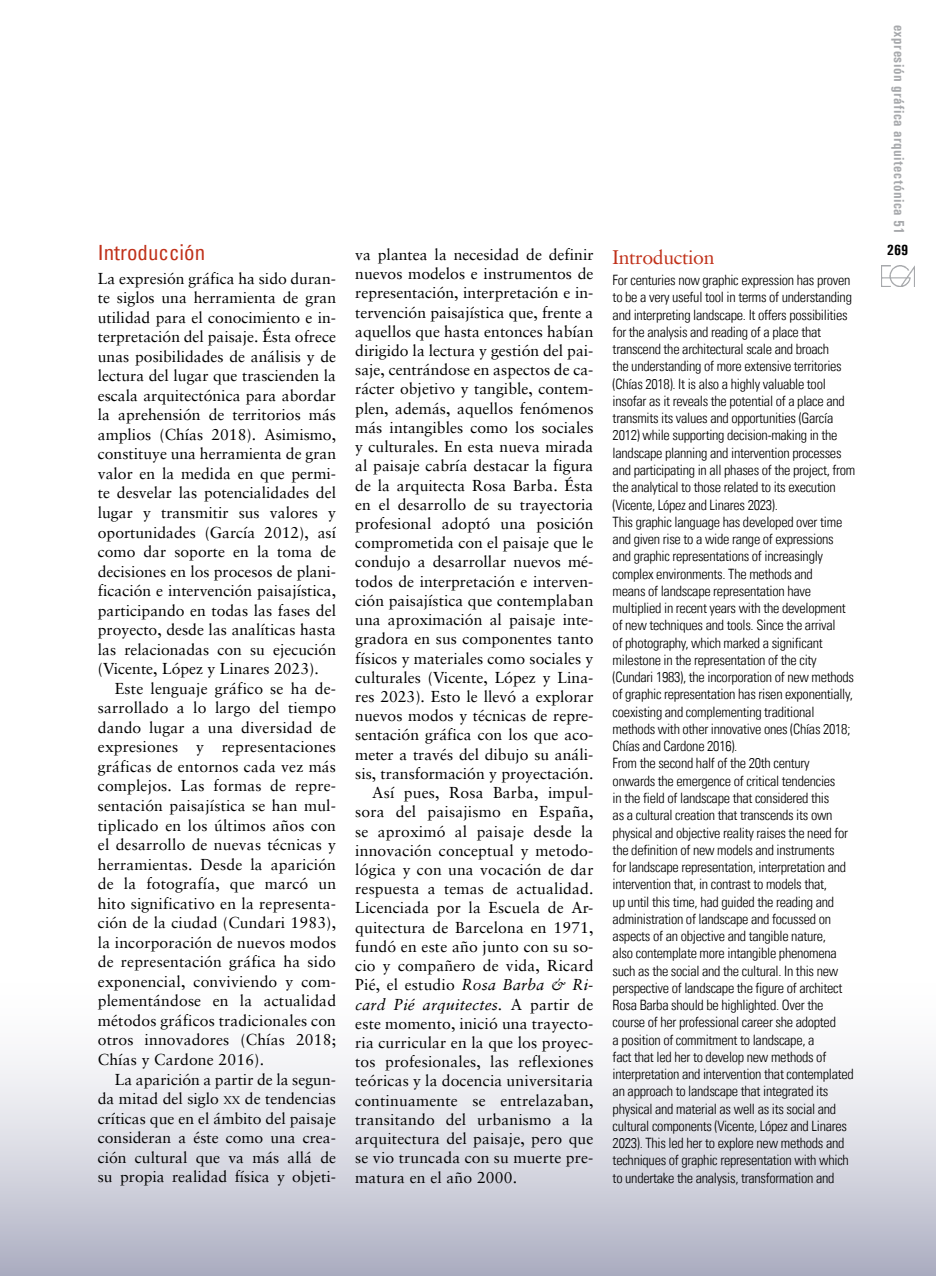
<style>
.page{position:relative;width:936px;height:1276px;background:#fff}
.page>*{position:absolute;margin:0;border:0;box-sizing:border-box;transform-origin:0 0}
.t1{font:condensed 21px "Univers";color:#c0311a}
.t2{font:19.5px "Sabon";letter-spacing:-.02em;color:#c0311a}
.t3{font:15.75px/19.5px "Sabon";color:#000;text-align:justify}
.t4{font:italic 15.75px "Sabon";letter-spacing:.01em;color:#000}
.t5{font:700 15px "Univers Condensed";color:#000}
.t6{font:700 14.55px "Univers Condensed";letter-spacing:.035em;color:#a7a9ac}
.t7{font:300 condensed 14.25px/17.2px "Univers LT";letter-spacing:-.02em;color:#000}
.s1{font-size:10.95px}
.s2{font-style:italic}
.s3{font-style:normal}
</style>
<div class="page">
<div style="left:0;top:974px;width:935px;height:302px;background:linear-gradient(to bottom,#fff,#b3b5c7)"></div>
<img style="left:881px;top:265px;width:33px;height:21px">
<h1 class="t1" style="left:98px;top:239px;width:109px">Introducción</h1>
<p class="t3" style="left:98px;top:268px;width:240px">La expresión gráfica ha sido duran&shy;te siglos una herramienta de gran utilidad para el conocimiento e in&shy;terpretación del paisaje. Ésta ofrece unas posibilidades de análisis y de lectura del lugar que trascienden la escala arquitectónica para abordar la aprehensión de territorios más amplios (Chías 2018). Asimismo, constituye una herramienta de gran valor en la medida en que permi&shy;te desvelar las potencialidades del lugar y transmitir sus valores y oportunidades (García 2012), así como dar soporte en la toma de decisiones en los procesos de plani&shy;ficación e intervención paisajística, participando en todas las fases del proyecto, desde las analíticas hasta las relacionadas con su ejecución (Vicente, López y Linares 2023).</p>
<p class="t3" style="left:98px;top:678px;width:240px;text-indent:17px">Este lenguaje gráfico se ha de&shy;sarrollado a lo largo del tiempo dando lugar a una diversidad de expresiones y representaciones gráficas de entornos cada vez más complejos. Las formas de repre&shy;sentación paisajística se han mul&shy;tiplicado en los últimos años con el desarrollo de nuevas técnicas y herramientas. Desde la aparición de la fotografía, que marcó un hito significativo en la representa&shy;ción de la ciudad (Cundari 1983), la incorporación de nuevos modos de representación gráfica ha sido exponencial, conviviendo y com&shy;plementándose en la actualidad métodos gráficos tradicionales con otros innovadores (Chías 2018; Chías y Cardone 2016).</p>
<p class="t3" style="left:98px;top:1069px;width:240px;text-indent:17px">La aparición a partir de la segun&shy;da mitad del siglo <span class="s1">xx</span> de tendencias críticas que en el ámbito del paisaje consideran a éste como una crea&shy;ción cultural que va más allá de su propia realidad física y objeti-</p>
<p class="t3" style="left:355px;top:244px;width:240px">va plantea la necesidad de definir</p>
<p class="t3" style="left:355px;top:263px;width:240px">nuevos modelos e instrumentos de</p>
<p class="t3" style="left:355px;top:283px;width:240px">representación, interpretación e in-</p>
<p class="t3" style="left:355px;top:302px;width:240px">tervención paisajística que, frente a</p>
<p class="t3" style="left:355px;top:321px;width:240px">aquellos que hasta entonces habían</p>
<p class="t3" style="left:355px;top:340px;width:240px">dirigido la lectura y gestión del pai-</p>
<p class="t3" style="left:355px;top:359px;width:240px">saje, centrándose en aspectos de ca-</p>
<p class="t3" style="left:355px;top:379px;width:240px">rácter objetivo y tangible, contem-</p>
<p class="t3" style="left:355px;top:398px;width:240px">plen, además, aquellos fenómenos</p>
<p class="t3" style="left:355px;top:417px;width:240px">más intangibles como los sociales</p>
<p class="t3" style="left:355px;top:436px;width:240px">y culturales. En esta nueva mirada</p>
<p class="t3" style="left:355px;top:456px;width:240px">al paisaje cabría destacar la figura</p>
<p class="t3" style="left:355px;top:475px;width:240px">de la arquitecta Rosa Barba. Ésta</p>
<p class="t3" style="left:355px;top:494px;width:240px">en el desarrollo de su trayectoria</p>
<p class="t3" style="left:355px;top:513px;width:240px">profesional adoptó una posición</p>
<p class="t3" style="left:355px;top:532px;width:240px">comprometida con el paisaje que le</p>
<p class="t3" style="left:355px;top:552px;width:240px">condujo a desarrollar nuevos mé-</p>
<p class="t3" style="left:355px;top:571px;width:240px">todos de interpretación e interven-</p>
<p class="t3" style="left:355px;top:590px;width:240px">ción paisajística que contemplaban</p>
<p class="t3" style="left:355px;top:609px;width:240px">una aproximación al paisaje inte-</p>
<p class="t3" style="left:355px;top:628px;width:240px">gradora en sus componentes tanto</p>
<p class="t3" style="left:355px;top:648px;width:240px">físicos y materiales como sociales y</p>
<p class="t3" style="left:355px;top:667px;width:240px">culturales (Vicente, López y Lina-</p>
<p class="t3" style="left:355px;top:686px;width:240px">res 2023). Esto le llevó a explorar</p>
<p class="t3" style="left:355px;top:705px;width:240px">nuevos modos y técnicas de repre-</p>
<p class="t3" style="left:355px;top:725px;width:240px">sentación gráfica con los que aco-</p>
<p class="t3" style="left:355px;top:744px;width:240px">meter a través del dibujo su análi-</p>
<p class="t3" style="left:355px;top:763px;width:240px">sis, transformación y proyectación.</p>
<p class="t3" style="left:372px;top:782px;width:223px">Así pues, Rosa Barba, impul-</p>
<p class="t3" style="left:355px;top:801px;width:240px">sora del paisajismo en España,</p>
<p class="t3" style="left:355px;top:821px;width:240px">se aproximó al paisaje desde la</p>
<p class="t3" style="left:355px;top:840px;width:240px">innovación conceptual y metodo-</p>
<p class="t3" style="left:355px;top:859px;width:240px">lógica y con una vocación de dar</p>
<p class="t3" style="left:355px;top:878px;width:240px">respuesta a temas de actualidad.</p>
<p class="t3" style="left:355px;top:898px;width:240px">Licenciada por la Escuela de Ar-</p>
<p class="t3" style="left:355px;top:917px;width:240px">quitectura de Barcelona en 1971,</p>
<p class="t3" style="left:355px;top:936px;width:240px">fundó en este año junto con su so-</p>
<p class="t3" style="left:355px;top:955px;width:240px">cio y compañero de vida, Ricard</p>
<p class="t3" style="left:355px;top:974px;width:240px">Pié, el estudio <span class="s2">Rosa Barba &amp; Ri-</span></p>
<p class="t4" style="left:355px;top:994px;width:240px">card Pié arquitectes. <span class="s3">A partir de</span></p>
<p class="t3" style="left:355px;top:1013px;width:240px">este momento, inició una trayecto-</p>
<p class="t3" style="left:355px;top:1032px;width:240px">ria curricular en la que los proyec-</p>
<p class="t3" style="left:355px;top:1051px;width:240px">tos profesionales, las reflexiones</p>
<p class="t3" style="left:355px;top:1070px;width:240px">teóricas y la docencia universitaria</p>
<p class="t3" style="left:355px;top:1090px;width:240px">continuamente se entrelazaban,</p>
<p class="t3" style="left:355px;top:1109px;width:240px">transitando del urbanismo a la</p>
<p class="t3" style="left:355px;top:1128px;width:240px">arquitectura del paisaje, pero que</p>
<p class="t3" style="left:355px;top:1147px;width:240px">se vio truncada con su muerte pre-</p>
<p class="t3" style="left:355px;top:1167px;width:163px">matura en el año 2000.</p>
<p class="t2" style="left:612px;top:244px;width:103px">Introduction</p>
<p class="t7" style="left:612px;top:271px;width:244px">For centuries now graphic expression has proven to be a very useful tool in terms of understanding and interpreting landscape. It offers possibilities for the analysis and reading of a place that transcend the architectural scale and broach<br>the understanding of more extensive territories (Chías 2018). It is also a highly valuable tool insofar as it reveals the potential of a place and transmits its values and opportunities (García 2012) while supporting decision-making in the landscape planning and intervention processes and participating in all phases of the project, from the analytical to those related to its execution (Vicente, López and Linares 2023).<br>This graphic language has developed over time and given rise to a wide range of expressions and graphic representations of increasingly complex environments. The methods and<br>means of landscape representation have multiplied in recent years with the development of new techniques and tools. Since the arrival<br>of photography, which marked a significant milestone in the representation of the city (Cundari 1983), the incorporation of new methods of graphic representation has risen exponentially, coexisting and complementing traditional methods with other innovative ones (Chías 2018; Chías and Cardone 2016).<br>From the second half of the 20th century onwards the emergence of critical tendencies<br>in the field of landscape that considered this<br>as a cultural creation that transcends its own physical and objective reality raises the need for the definition of new models and instruments<br>for landscape representation, interpretation and intervention that, in contrast to models that,<br>up until this time, had guided the reading and administration of landscape and focussed on aspects of an objective and tangible nature,<br>also contemplate more intangible phenomena such as the social and the cultural. In this new perspective of landscape the figure of architect Rosa Barba should be highlighted. Over the course of her professional career she adopted<br>a position of commitment to landscape, a<br>fact that led her to develop new methods of interpretation and intervention that contemplated an approach to landscape that integrated its physical and material as well as its social and cultural components (Vicente, López and Linares 2023). This led her to explore new methods and techniques of graphic representation with which to undertake the analysis, transformation and</p>
<p class="t6" style="left:907px;top:25px;width:211px;rotate:90deg">expresión gráfica arquitectónica 51</p>
<p class="t5" style="left:886px;top:241px;width:23px">269</p>
</div>
